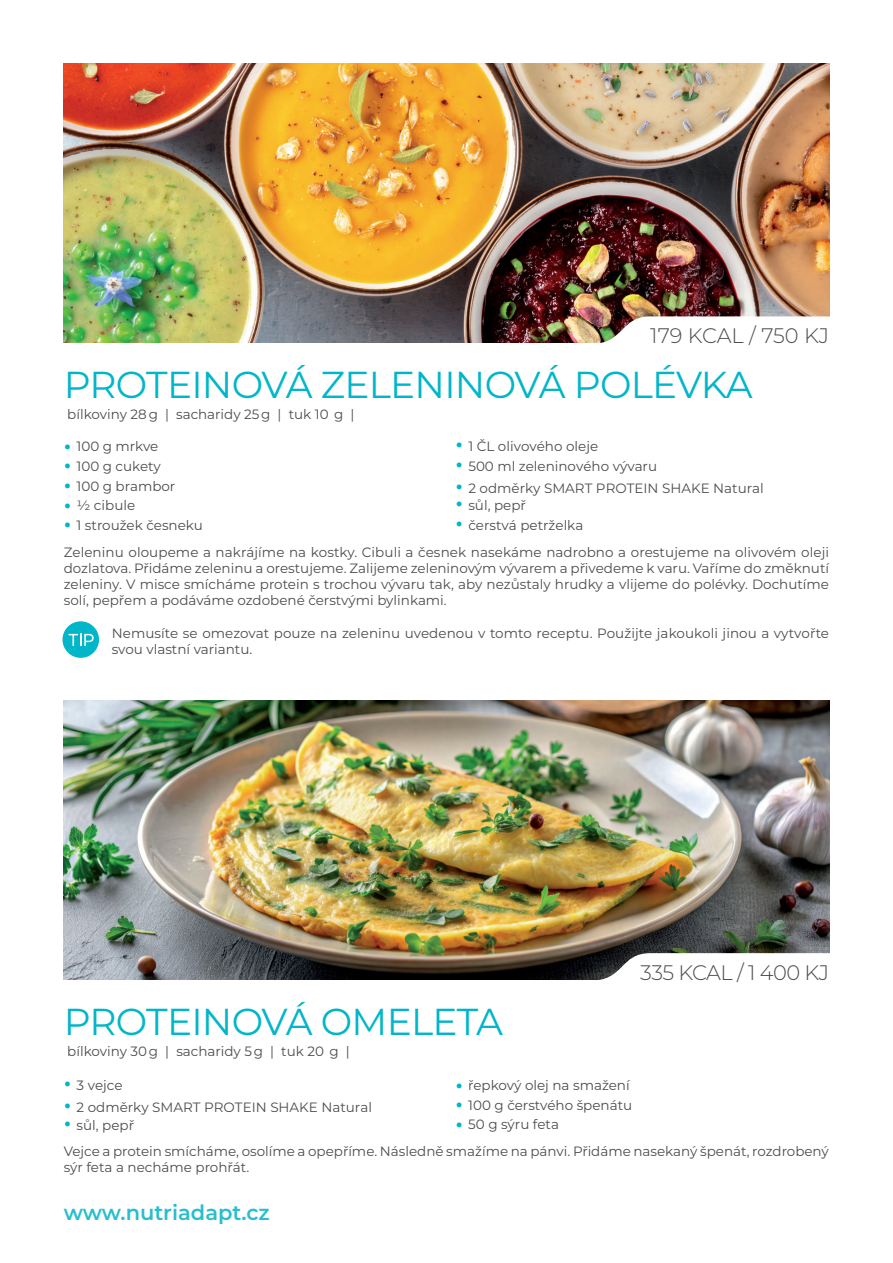
<style>
.page{position:relative;width:893px;height:1263px;background:#fff}
.page>*{position:absolute;margin:0;border:0;box-sizing:border-box;transform-origin:0 0}
.t1{font:37.5px "Montserrat";letter-spacing:-.02em;color:#00b6c8}
.t2{font:600 21px "Montserrat";color:#28becf}
.t3{font:300 21px "Montserrat";letter-spacing:-.025em;color:#4b4c4d}
.t4{font:300 21px "Montserrat";color:#4b4c4d}
.t5{font:13.5px/19.6px "Montserrat";color:#4b4c4d}
</style>
<div class="page">
<img style="left:64px;top:64px;width:765px;height:252px">
<img style="left:64px;top:700px;width:765px;height:252px">
<img style="left:63px;top:316px;width:767px;height:27px">
<svg style="left:63px;top:952px;width:767px;height:28px"></svg>
<div style="left:63px;top:621px;width:36px;height:37px;background:#00b6c8;border-radius:50%"></div>
<svg style="left:69px;top:634px;width:25px;height:12px"></svg>
<h2 class="t4" style="left:650px;top:321px;width:180px">179 KCAL / 750 KJ</h2>
<h1 class="t1" style="left:64px;top:359px;width:690px">PROTEINOVÁ ZELENINOVÁ POLÉVKA</h1>
<p class="t5" style="left:67px;top:404px;width:289px">bílkoviny 28 g | sacharidy 25 g | tuk 10 g |</p>
<p class="t5" style="left:77px;top:436px;width:128px">100 g mrkve<br>100 g cukety<br>100 g brambor<br>½ cibule<br>1 stroužek česneku</p>
<p class="t5" style="left:468px;top:436px;width:190px">1 ČL olivového oleje<br>500 ml zeleninového vývaru</p>
<p class="t5" style="left:468px;top:479px;width:297px;line-height:17.4px">2 odměrky SMART PROTEIN SHAKE Natural sůl, pepř</p>
<p class="t5" style="left:468px;top:515px;width:117px">čerstvá petrželka</p>
<p class="t5" style="left:64px;top:543px;width:767px;line-height:16.2px;text-align:justify">Zeleninu oloupeme a nakrájíme na kostky. Cibuli a česnek nasekáme nadrobno a orestujeme na olivovém oleji dozlatova. Přidáme zeleninu a orestujeme. Zalijeme zeleninovým vývarem a přivedeme k varu. Vaříme do změknutí zeleniny. V misce smícháme protein s trochou vývaru tak, aby nezůstaly hrudky a vlijeme do polévky. Dochutíme solí, pepřem a podáváme ozdobené čerstvými bylinkami.</p>
<p class="t5" style="left:112px;top:624px;width:719px;line-height:16.2px">Nemusíte se omezovat pouze na zeleninu uvedenou v tomto receptu. Použijte jakoukoli jinou a vytvořte svou vlastní variantu.</p>
<h1 class="t1" style="left:64px;top:996px;width:441px">PROTEINOVÁ OMELETA</h1>
<p class="t5" style="left:67px;top:1041px;width:284px">bílkoviny 30 g | sacharidy 5 g | tuk 20 g |</p>
<p class="t5" style="left:77px;top:1074px;width:297px;line-height:21.9px">3 vejce<br>2 odměrky SMART PROTEIN SHAKE Natural</p>
<p class="t5" style="left:77px;top:1114px;width:59px">sůl, pepř</p>
<p class="t5" style="left:468px;top:1075px;width:166px">řepkový olej na smažení<br>100 g čerstvého špenátu<br>50 g sýru feta</p>
<h2 class="t3" style="left:640px;top:958px;width:190px">335 KCAL / 1 400 KJ</h2>
<p class="t5" style="left:64px;top:1142px;width:767px;line-height:16.2px">Vejce a protein smícháme, osolíme a opepříme. Následně smažíme na pánvi. Přidáme nasekaný špenát, rozdrobený sýr feta a necháme prohřát.</p>
<h2 class="t2" style="left:64px;top:1198px;width:208px">www.nutriadapt.cz</h2>
</div>
